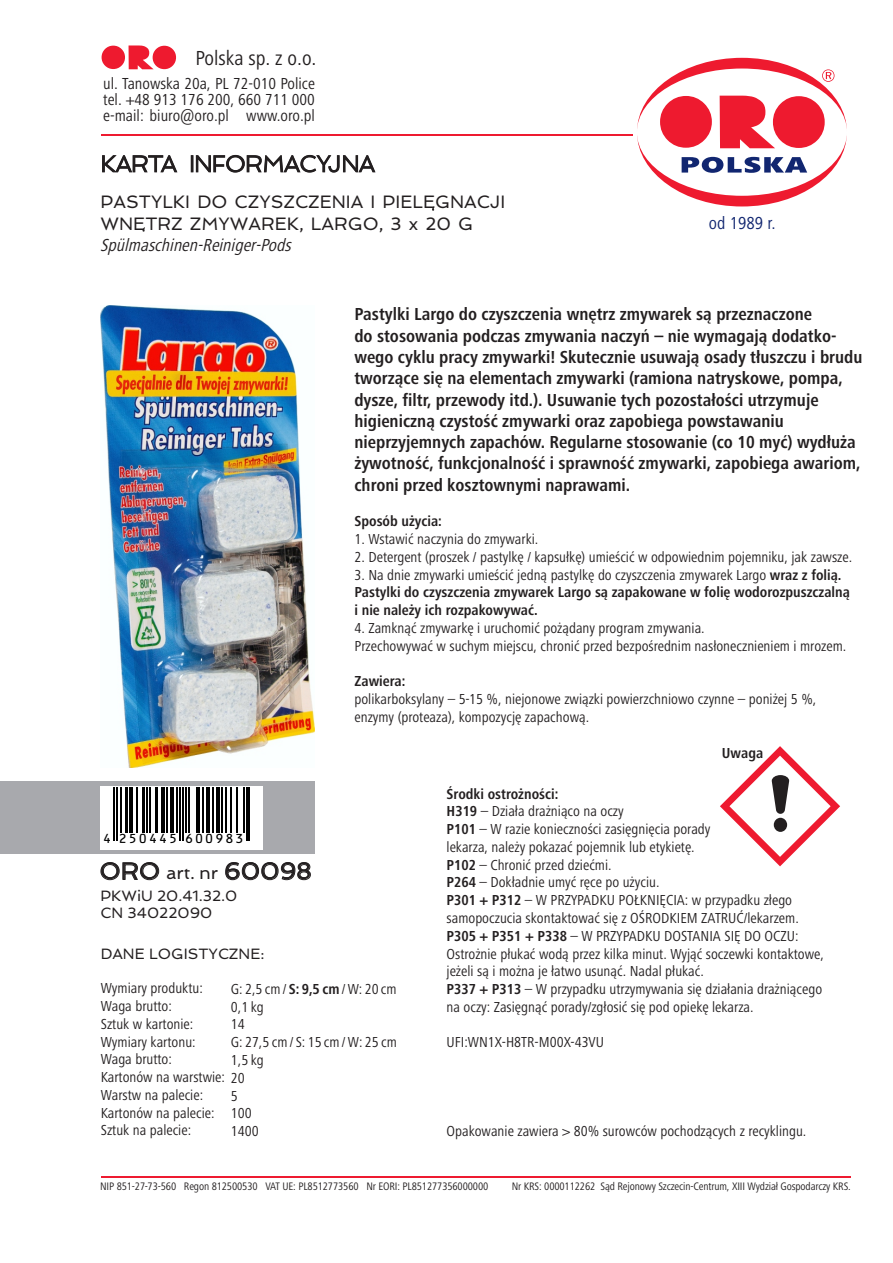
<style>
.page{position:relative;width:893px;height:1263px;background:#fff}
.page>*{position:absolute;margin:0;border:0;box-sizing:border-box;transform-origin:0 0}
.t1{font:24px "Spinnaker";color:#231f20}
.t2{font:condensed 21px "Frutiger Next LTW1 G";color:#231f20}
.t3{font:700 condensed 18px/21.3px "Frutiger Next LTW1 G";color:#231f20}
.t4{font:18px/21.1px "Spinnaker";color:#231f20}
.t5{font:italic condensed 18px "Frutiger Next LTW1 G";color:#231f20}
.t6{font:condensed 18px "Frutiger Next LTW1 G";color:#112670}
.t7{font:condensed 16.5px/15.9px "Frutiger Next LTW1 G";color:#231f20;text-align:justify}
.t8{font:condensed 15px/17.7px "Frutiger Next LTW1 G";color:#231f20}
.t9{font:700 condensed 15px/17.7px "Frutiger Next LTW1 G";color:#231f20}
.t10{font:15px/17.7px "Spinnaker";color:#231f20}
.t11{font:14.4px "OCRB10 Pitch BT";letter-spacing:.09em;color:#000}
.t12{font:condensed 11.25px "Frutiger Next LTW1 G";letter-spacing:-.01em;color:#231f20}
.s1{font-weight:400}
.s2{font-weight:700}
</style>
<div class="page">
<svg style="left:102px;top:45px;width:74px;height:24px"></svg>
<hr style="left:101px;top:1176px;width:749px;height:2px;background:#ee1a30">
<hr style="left:101px;top:134px;width:532px;height:1px;background:#ee1a30">
<svg style="left:637px;top:58px;width:210px;height:148px"></svg>
<svg style="left:432px;top:206px;width:3px;height:5px"></svg>
<div style="left:0;top:781px;width:315px;height:73px;background:#a8a9ad"></div>
<svg style="left:102px;top:155px;width:273px;height:18px"></svg>
<svg style="left:720px;top:746px;width:120px;height:120px"></svg>
<div style="left:101px;top:786px;width:162px;height:64px;background:#fff"></div>
<hr style="left:113px;top:787px;width:2px;height:54px;background:#000">
<hr style="left:116px;top:787px;width:1px;height:54px;background:#000">
<hr style="left:121px;top:787px;width:1px;height:45px;background:#000">
<hr style="left:125px;top:787px;width:3px;height:45px;background:#000">
<hr style="left:129px;top:787px;width:4px;height:45px;background:#000">
<hr style="left:137px;top:787px;width:1px;height:45px;background:#000">
<hr style="left:142px;top:787px;width:3px;height:45px;background:#000">
<hr style="left:147px;top:787px;width:1px;height:45px;background:#000">
<hr style="left:150px;top:787px;width:1px;height:45px;background:#000">
<hr style="left:155px;top:787px;width:3px;height:45px;background:#000">
<hr style="left:161px;top:787px;width:4px;height:45px;background:#000">
<hr style="left:167px;top:787px;width:1px;height:45px;background:#000">
<hr style="left:170px;top:787px;width:4px;height:45px;background:#000">
<hr style="left:177px;top:787px;width:1px;height:45px;background:#000">
<hr style="left:180px;top:787px;width:1px;height:54px;background:#000">
<hr style="left:183px;top:787px;width:1px;height:54px;background:#000">
<hr style="left:186px;top:787px;width:1px;height:45px;background:#000">
<hr style="left:188px;top:787px;width:2px;height:45px;background:#000">
<hr style="left:196px;top:787px;width:4px;height:45px;background:#000">
<hr style="left:203px;top:787px;width:1px;height:45px;background:#000">
<hr style="left:206px;top:787px;width:4px;height:45px;background:#000">
<hr style="left:213px;top:787px;width:1px;height:45px;background:#000">
<hr style="left:216px;top:787px;width:4px;height:45px;background:#000">
<hr style="left:221px;top:787px;width:2px;height:45px;background:#000">
<hr style="left:226px;top:787px;width:1px;height:45px;background:#000">
<hr style="left:230px;top:787px;width:1px;height:45px;background:#000">
<hr style="left:236px;top:787px;width:1px;height:45px;background:#000">
<hr style="left:243px;top:787px;width:1px;height:45px;background:#000">
<hr style="left:246px;top:787px;width:1px;height:54px;background:#000">
<hr style="left:249px;top:787px;width:1px;height:54px;background:#000">
<img style="left:101px;top:305px;width:214px;height:462px">
<h2 class="t2" style="left:196px;top:49px;width:122px">Polska sp. z o.o.</h2>
<p class="t7" style="left:103px;top:77px;width:213px">ul. Tanowska 20a, PL 72-010 Police tel. +48 913 176 200, 660 711 000 e-mail: biuro@oro.pl www.oro.pl</p>
<p class="t4" style="left:101px;top:192px;width:406px">PASTYLKI DO CZYSZCZENIA I PIELEGNACJI<br>WNETRZ ZMYWAREK, LARGO, 3 x 20 G</p>
<p class="t5" style="left:100px;top:238px;width:196px">Spülmaschinen-Reiniger-Pods</p>
<p class="t6" style="left:709px;top:216px;width:68px">od 1989 r.</p>
<p class="t3" style="left:354px;top:306px;width:510px">Pastylki Largo do czyszczenia wnętrz zmywarek są przeznaczone<br>do stosowania podczas zmywania naczyń – nie wymagają dodatko&shy;wego cyklu pracy zmywarki! Skutecznie usuwają osady tłuszczu i brudu tworzące się na elementach zmywarki (ramiona natryskowe, pompa, dysze, filtr, przewody itd.). Usuwanie tych pozostałości utrzymuje higieniczną czystość zmywarki oraz zapobiega powstawaniu nieprzyjemnych zapachów. Regularne stosowanie (co 10 myć) wydłuża żywotność, funkcjonalność i sprawność zmywarki, zapobiega awariom, chroni przed kosztownymi naprawami.</p>
<p class="t9" style="left:354px;top:514px;width:89px">Sposób użycia:</p>
<p class="t8" style="left:354px;top:532px;width:185px">1. Wstawić naczynia do zmywarki.</p>
<p class="t8" style="left:354px;top:550px;width:499px">2. Detergent (proszek / pastylkę / kapsułkę) umieścić w odpowiednim pojemniku, jak zawsze.</p>
<p class="t9" style="left:354px;top:567px;width:497px"><span class="s1">3. Na dnie zmywarki umieścić jedną pastylkę do czyszczenia zmywarek Largo</span> wraz z folią.<br>Pastylki do czyszczenia zmywarek Largo są zapakowane w folię wodorozpuszczalną i nie należy ich rozpakowywać.</p>
<p class="t8" style="left:354px;top:621px;width:493px">4. Zamknąć zmywarkę i uruchomić pożądany program zmywania.<br>Przechowywać w suchym miejscu, chronić przed bezpośrednim nasłonecznieniem i mrozem.</p>
<p class="t9" style="left:354px;top:674px;width:52px">Zawiera:</p>
<p class="t8" style="left:354px;top:692px;width:463px">polikarboksylany – 5-15 %, niejonowe związki powierzchniowo czynne – poniżej 5 %, enzymy (proteaza), kompozycję zapachową.</p>
<p class="t11" style="left:103px;top:832px;width:143px">4 250445 600983</p>
<h1 class="t1" style="left:99px;top:857px;width:62px">ORO</h1>
<h1 class="t1" style="left:224px;top:857px;width:89px">60098</h1>
<p class="t10" style="left:101px;top:886px;width:138px">PKWiU 20.41.32.0<br>CN 34022090</p>
<p class="t10" style="left:101px;top:944px;width:165px">DANE LOGISTYCZNE:</p>
<p class="t8" style="left:101px;top:981px;width:104px">Wymiary produktu:<br>Waga brutto:<br>Sztuk w kartonie:<br>Wymiary kartonu:<br>Waga brutto:</p>
<p class="t8" style="left:101px;top:1088px;width:115px">Warstw na palecie:<br>Kartonów na palecie:<br>Sztuk na palecie:</p>
<p class="t8" style="left:231px;top:982px;width:167px">G: 2,5 cm / <span class="s2">S: 9,5 cm</span> / W: 20 cm</p>
<p class="t8" style="left:231px;top:999px;width:34px">0,1 kg</p>
<p class="t8" style="left:231px;top:1017px;width:15px">14</p>
<p class="t8" style="left:231px;top:1035px;width:167px">G: 27,5 cm / S: 15 cm / W: 25 cm</p>
<p class="t8" style="left:231px;top:1053px;width:34px">1,5 kg</p>
<p class="t8" style="left:101px;top:1070px;width:146px">Kartonów na warstwie: 20</p>
<p class="t8" style="left:231px;top:1088px;width:8px">5</p>
<p class="t8" style="left:231px;top:1106px;width:22px">100</p>
<p class="t8" style="left:231px;top:1124px;width:29px">1400</p>
<p class="t9" style="left:722px;top:746px;width:43px">Uwaga</p>
<p class="t8" style="left:447px;top:786px;width:379px"><span class="s2">Środki ostrożności:<br>H319</span> – Działa drażniąco na oczy<br><span class="s2">P101</span> – W razie konieczności zasięgnięcia porady<br>lekarza, należy pokazać pojemnik lub etykietę.<br><span class="s2">P102</span> – Chronić przed dziećmi.<br><span class="s2">P264</span> – Dokładnie umyć ręce po użyciu.<br><span class="s2">P301 + P312</span> – W PRZYPADKU POŁKNIĘCIA: w przypadku złego samopoczucia skontaktować się z OŚRODKIEM ZATRUĆ/lekarzem.<br><span class="s2">P305 + P351 + P338</span> – W PRZYPADKU DOSTANIA SIĘ DO OCZU:<br>Ostrożnie płukać wodą przez kilka minut. Wyjąć soczewki kontaktowe, jeżeli są i można je łatwo usunąć. Nadal płukać.<br><span class="s2">P337 + P313</span> – W przypadku utrzymywania się działania drażniącego na oczy: Zasięgnąć porady/zgłosić się pod opiekę lekarza.</p>
<p class="t8" style="left:447px;top:1035px;width:159px">UFI:WN1X-H8TR-M00X-43VU</p>
<p class="t8" style="left:447px;top:1124px;width:361px">Opakowanie zawiera &gt; 80% surowców pochodzących z recyklingu.</p>
<p class="t12" style="left:100px;top:1182px;width:390px">NIP 851-27-73-560 Regon 812500530 VAT UE: PL8512773560 Nr EORI: PL851277356000000</p>
<p class="t12" style="left:512px;top:1182px;width:341px">Nr KRS: 0000112262 Sąd Rejonowy Szczecin-Centrum, XIII Wydział Gospodarczy KRS.</p>
</div>
